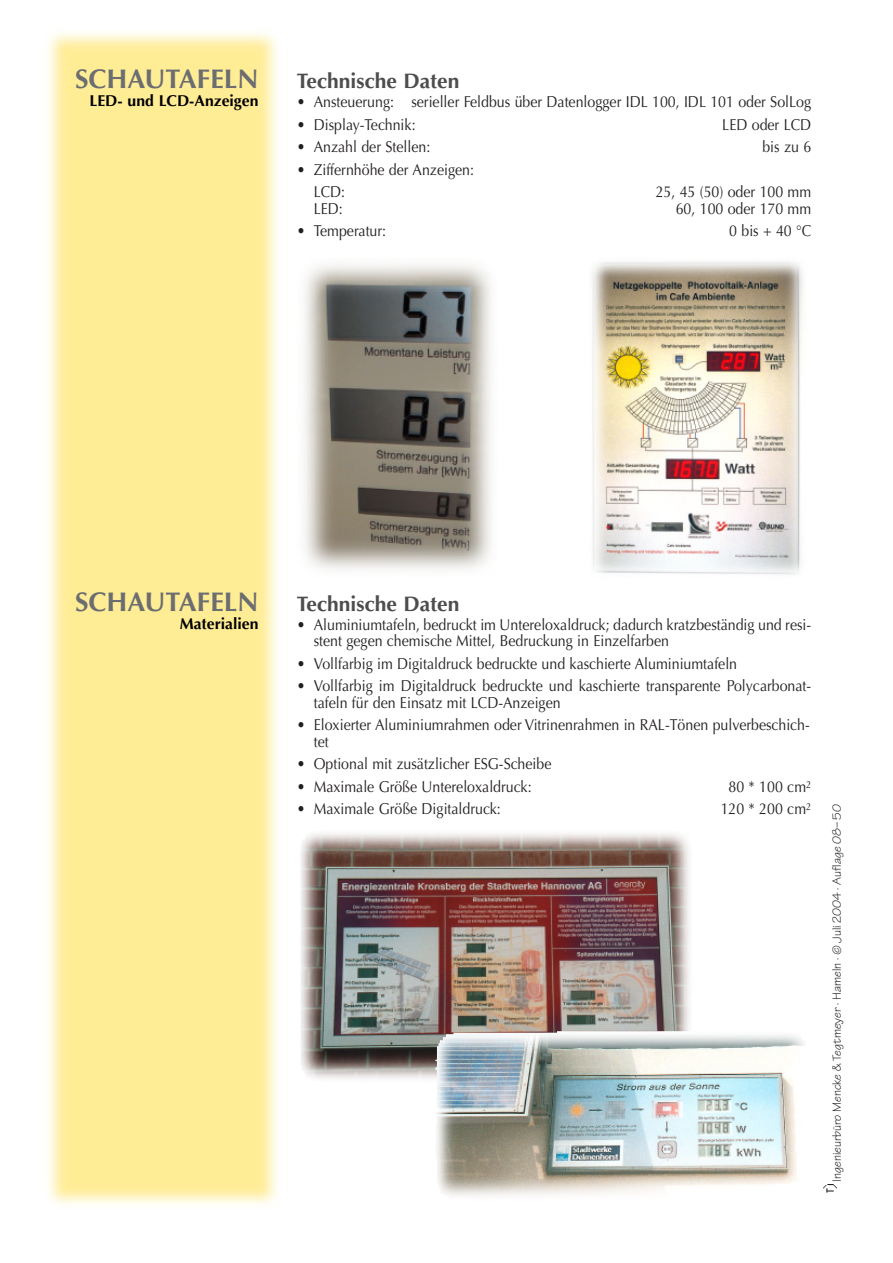
<style>
.page{position:relative;width:893px;height:1263px;background:#fff}
.page>*{position:absolute;margin:0;border:0;box-sizing:border-box;transform-origin:0 0}
.t1{font:700 27px "Optima";color:#6c6d70}
.t2{font:700 21px "Optima";color:#4d4d4d}
.t3{font:15.75px/16.5px "Optima";color:#231f20;scale:.9 1}
.t4{font:700 15.75px "Optima";color:#000}
.t5{font:12.75px "Tekton MM 240 564";color:#231f20}
</style>
<div class="page">
<img style="left:823px;top:1184px;width:14px;height:9px">
<img style="left:304px;top:265px;width:187px;height:305px">
<img style="left:592px;top:262px;width:211px;height:313px">
<img style="left:301px;top:833px;width:388px;height:246px">
<img style="left:435px;top:1031px;width:370px;height:165px">
<h1 class="t1" style="left:75px;top:63px;width:185px">SCHAUTAFELN</h1>
<p class="t4" style="left:90px;top:92px;width:170px">LED- und LCD-Anzeigen</p>
<h2 class="t2" style="left:297px;top:69px;width:164px">Technische Daten</h2>
<p class="t3" style="left:297px;top:93px;width:573px">• Ansteuerung: serieller Feldbus über Datenlogger IDL 100, IDL 101 oder SolLog</p>
<p class="t3" style="left:297px;top:116px;width:134px">• Display-Technik:</p>
<p class="t3" style="left:722px;top:116px;width:100px">LED oder LCD</p>
<p class="t3" style="left:297px;top:138px;width:150px">• Anzahl der Stellen:</p>
<p class="t3" style="left:762px;top:138px;width:56px">bis zu 6</p>
<p class="t3" style="left:314px;top:158px;width:180px;line-height:22.5px;text-indent:-17px">• Ziffernhöhe der Anzeigen:<br>LCD:</p>
<p class="t3" style="left:656px;top:183px;width:174px">25, 45 (50) oder 100 mm</p>
<p class="t3" style="left:314px;top:200px;width:34px">LED:</p>
<p class="t3" style="left:676px;top:200px;width:152px">60, 100 oder 170 mm</p>
<p class="t3" style="left:297px;top:222px;width:101px">• Temperatur:</p>
<p class="t3" style="left:729px;top:222px;width:93px">0 bis + 40 °C</p>
<h1 class="t1" style="left:75px;top:586px;width:185px">SCHAUTAFELN</h1>
<p class="t4" style="left:180px;top:615px;width:80px">Materialien</p>
<h2 class="t2" style="left:297px;top:591px;width:164px">Technische Daten</h2>
<p class="t3" style="left:314px;top:616px;width:554px;text-indent:-17px">• Aluminiumtafeln, bedruckt im Untereloxaldruck; dadurch kratzbeständig und resi&shy;stent gegen chemische Mittel, Bedruckung in Einzelfarben</p>
<p class="t3" style="left:297px;top:655px;width:491px">• Vollfarbig im Digitaldruck bedruckte und kaschierte Aluminiumtafeln</p>
<p class="t3" style="left:314px;top:677px;width:554px;text-indent:-17px">• Vollfarbig im Digitaldruck bedruckte und kaschierte transparente Polycarbonat&shy;tafeln für den Einsatz mit LCD-Anzeigen</p>
<p class="t3" style="left:314px;top:716px;width:553px;text-indent:-17px">• Eloxierter Aluminiumrahmen oder Vitrinenrahmen in RAL-Tönen pulverbeschich&shy;tet</p>
<p class="t3" style="left:297px;top:755px;width:285px">• Optional mit zusätzlicher ESG-Scheibe</p>
<p class="t3" style="left:297px;top:778px;width:263px">• Maximale Größe Untereloxaldruck:</p>
<p class="t3" style="left:728px;top:778px;width:93px">80 * 100 cm<sup>2</sup></p>
<p class="t3" style="left:297px;top:800px;width:228px">• Maximale Größe Digitaldruck:</p>
<p class="t3" style="left:721px;top:800px;width:102px">120 * 200 cm<sup>2</sup></p>
<p class="t5" style="left:829px;top:1182px;width:379px;rotate:-90deg">Ingenieurbüro Mencke &amp; Tegtmeyer · Hameln · © Juli 2004 · Auflage 08–50</p>
</div>
